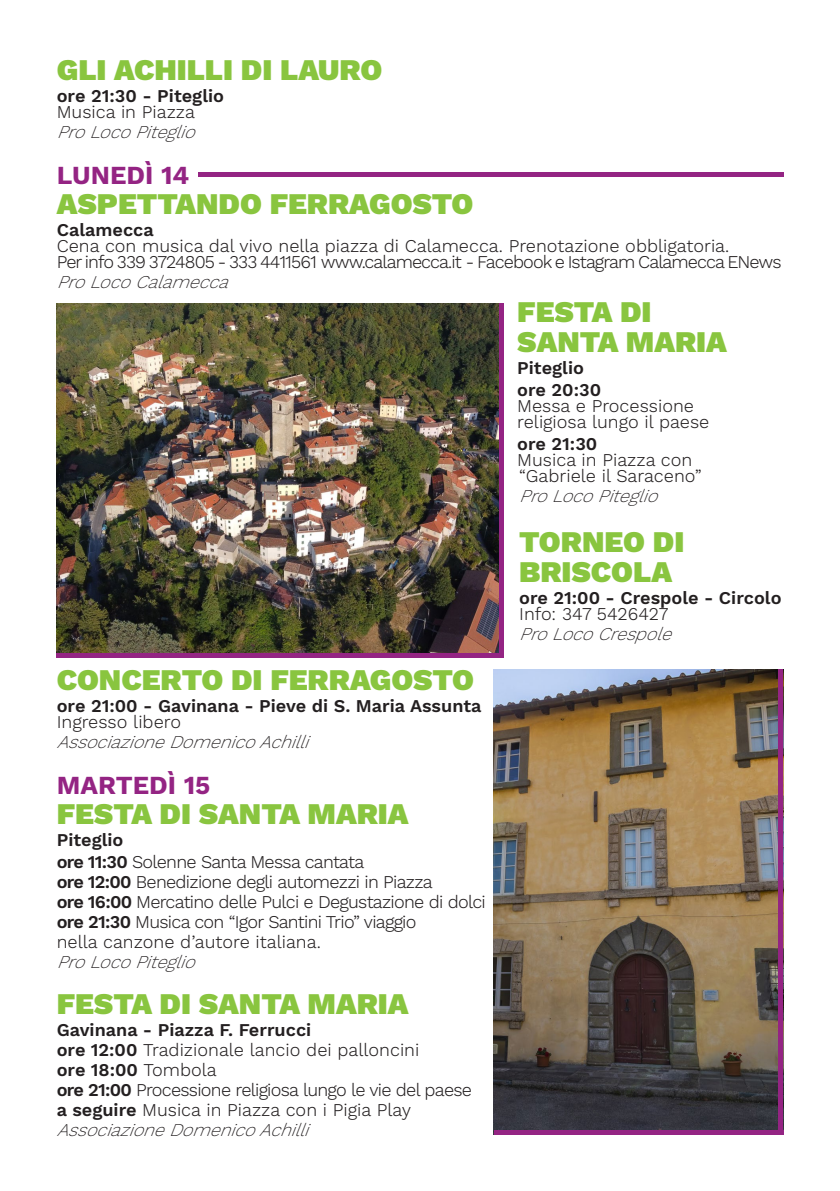
<style>
.page{position:relative;width:840px;height:1191px;background:#fff}
.page>*{position:absolute;margin:0;border:0;box-sizing:border-box;transform-origin:0 0}
.t1{font:900 30px/30px "Work Sans";color:#89c53f}
.t2{font:700 26px "Work Sans";color:#942483}
.t3{font:300 18px/20px "Work Sans";letter-spacing:-.015em;color:#231f20}
.t4{font:300 18px/20px "Work Sans";letter-spacing:-.04em;color:#231f20}
.t5{font:300 18px/16px "Work Sans";letter-spacing:-.05em;color:#231f20}
.t6{font:600 18px/22px "Work Sans";color:#231f20}
.t7{font:italic 200 18px "Work Sans";color:#231f20}
.s1{font-weight:600}
.s2{font-weight:200;font-style:italic}
</style>
<div class="page">
<img style="left:493px;top:669px;width:285px;height:460px">
<img style="left:57px;top:303px;width:442px;height:350px">
<hr style="left:198px;top:172px;width:584px;height:4px;background:#942483">
<div style="left:57px;top:653px;width:446px;height:5px;background:#942483"></div>
<div style="left:493px;top:1129px;width:289px;height:5px;background:#942483"></div>
<hr style="left:499px;top:303px;width:4px;height:355px;background:#942483">
<hr style="left:778px;top:669px;width:4px;height:465px;background:#942483">
<h1 class="t1" style="left:57px;top:56px;width:327px">GLI ACHILLI DI LAURO</h1>
<p class="t6" style="left:57px;top:85px;width:169px">ore 21:30 - Piteglio</p>
<p class="t3" style="left:57px;top:102px;width:140px">Musica in Piazza</p>
<p class="t7" style="left:57px;top:121px;width:148px">ProLocoPiteglio</p>
<h2 class="t2" style="left:57px;top:160px;width:134px">LUNEDÌ 14</h2>
<h1 class="t1" style="left:57px;top:190px;width:418px">ASPETTANDO FERRAGOSTO</h1>
<p class="t6" style="left:57px;top:219px;width:99px">Calamecca</p>
<p class="t5" style="left:57px;top:238px;width:725px">Cena con musica dal vivo nella piazza di Calamecca. Prenotazione obbligatoria.<br>Per info 339 3724805 - 333 4411561 www.calamecca.it - Facebook e Istagram Calamecca ENews</p>
<p class="t7" style="left:57px;top:271px;width:181px">ProLocoCalamecca</p>
<h1 class="t1" style="left:517px;top:298px;width:211px">FESTA DI<br>SANTA MARIA</h1>
<p class="t6" style="left:517px;top:357px;width:85px">Piteglio ore 20:30</p>
<p class="t3" style="left:517px;top:398px;width:194px;line-height:16px">Messa e Processione religiosa lungo il paese</p>
<p class="t6" style="left:517px;top:433px;width:82px">ore 21:30</p>
<p class="t3" style="left:517px;top:452px;width:186px;line-height:16px">Musica in Piazza con “Gabriele il Saraceno”</p>
<p class="t7" style="left:519px;top:485px;width:148px">ProLocoPiteglio</p>
<h1 class="t1" style="left:519px;top:528px;width:166px">TORNEO DI<br>BRISCOLA</h1>
<p class="t6" style="left:519px;top:587px;width:264px">ore 21:00 - Crespole - Circolo</p>
<p class="t3" style="left:519px;top:604px;width:151px">Info: 347 5426427</p>
<p class="t7" style="left:519px;top:623px;width:161px">ProLocoCrespole</p>
<h1 class="t1" style="left:57px;top:666px;width:418px">CONCERTO DI FERRAGOSTO</h1>
<p class="t6" style="left:57px;top:695px;width:426px">ore 21:00 - Gavinana - Pieve di S. Maria Assunta</p>
<p class="t3" style="left:57px;top:712px;width:126px">Ingresso libero</p>
<p class="t7" style="left:57px;top:731px;width:261px">AssociazioneDomenicoAchilli</p>
<h2 class="t2" style="left:57px;top:770px;width:155px">MARTEDÌ 15</h2>
<h1 class="t1" style="left:57px;top:800px;width:353px">FESTA DI SANTA MARIA</h1>
<p class="t4" style="left:57px;top:829px;width:309px;line-height:22px"><span class="s1">Piteglio<br>ore 11:30</span> Solenne Santa Messa cantata</p>
<p class="t4" style="left:57px;top:872px;width:430px"><span class="s1">ore 12:00</span> Benedizione degli automezzi in Piazza<br><span class="s1">ore 16:00</span> Mercatino delle Pulci e Degustazione di dolci <span class="s1">ore 21:30</span> Musica con “Igor Santini Trio” viaggio<br>nella canzone d’autore italiana.</p>
<p class="t7" style="left:57px;top:951px;width:148px">ProLocoPiteglio</p>
<h1 class="t1" style="left:57px;top:990px;width:353px">FESTA DI SANTA MARIA</h1>
<p class="t3" style="left:57px;top:1020px;width:416px"><span class="s1">Gavinana - Piazza F. Ferrucci<br>ore 12:00</span> Tradizionale lancio dei palloncini<br><span class="s1">ore 18:00</span> Tombola<br><span class="s1">ore 21:00</span> Processione religiosa lungo le vie del paese <span class="s1">a seguire</span> Musica in Piazza con i Pigia Play <span class="s2">AssociazioneDomenicoAchilli</span></p>
</div>
